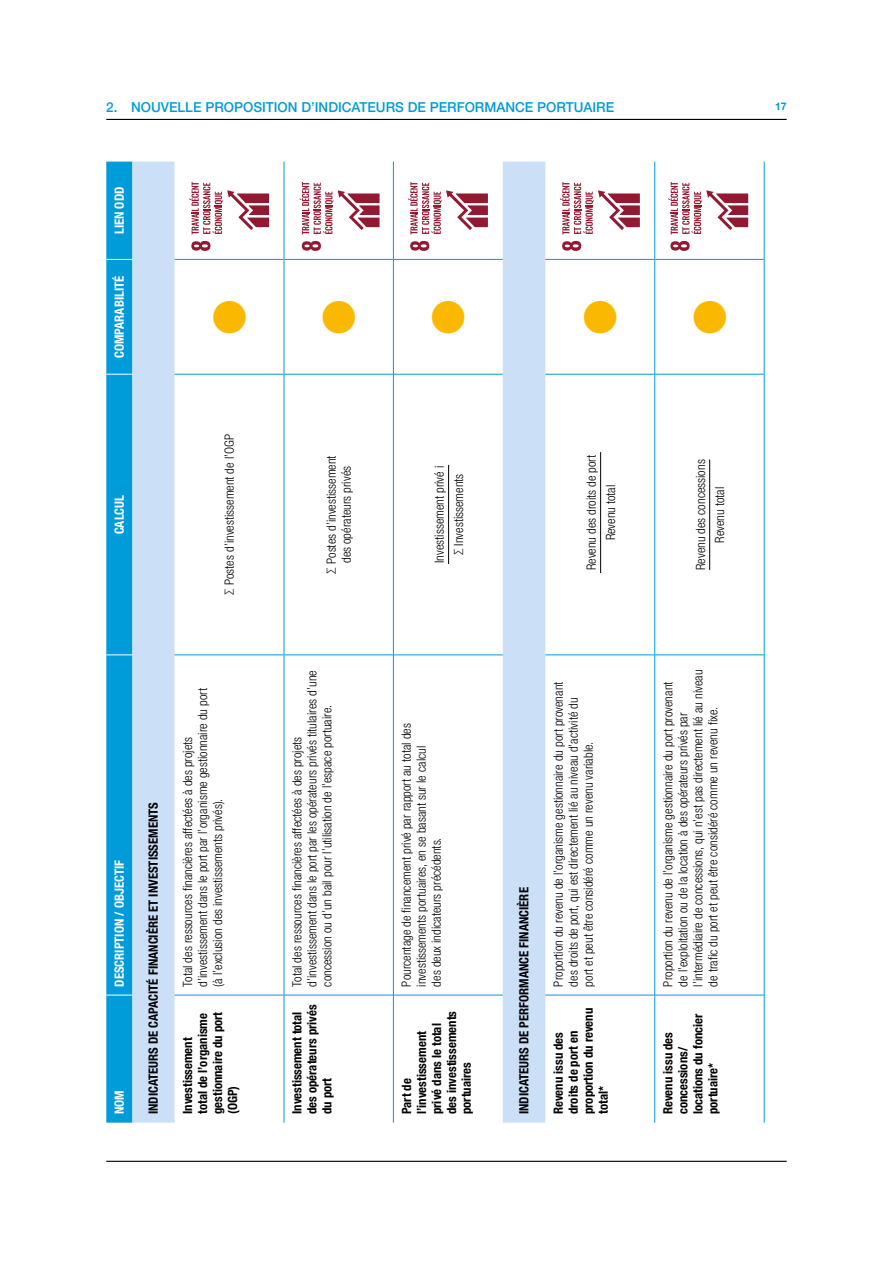
<style>
.page{position:relative;width:893px;height:1263px;background:#fff}
.page>*{position:absolute;margin:0;border:0;box-sizing:border-box;transform-origin:0 0}
.t1{font:45px "Zapf Dingbats Std";color:#fbb800}
.t2{font:500 13.8px "Helvetica Neue LT Std";color:#009bd9}
.t3{font:300 condensed 12.75px/15px "Helvetica Neue LT Std";color:#000}
.t4{font:700 condensed 12.75px/15px "Helvetica Neue LT Std";color:#000}
.t5{font:700 condensed 12.75px "Helvetica Neue LT Std";color:#fff}
.t6{font:700 10.5px "Helvetica Neue LT Std";color:#009bd9}
.s1{font-family:"Segoe UI";font-stretch:normal}
</style>
<div class="page">
<hr style="left:106px;top:119px;width:681px;height:1px;background:#000">
<hr style="left:106px;top:1161px;width:681px;height:1px;background:#000">
<svg style="left:132px;top:162px;width:413px;height:961px"></svg>
<svg style="left:106px;top:162px;width:26px;height:961px;background:#079dda"></svg>
<hr style="left:175px;top:995px;width:109px;height:1px;background:#009bd9">
<hr style="left:175px;top:654px;width:109px;height:1px;background:#009bd9">
<hr style="left:175px;top:374px;width:109px;height:1px;background:#009bd9">
<hr style="left:175px;top:259px;width:109px;height:1px;background:#009bd9">
<hr style="left:284px;top:995px;width:1px;height:128px;background:#009bd9">
<hr style="left:284px;top:655px;width:1px;height:340px;background:#009bd9">
<hr style="left:284px;top:995px;width:109px;height:1px;background:#009bd9">
<hr style="left:284px;top:374px;width:1px;height:281px;background:#009bd9">
<hr style="left:284px;top:654px;width:109px;height:1px;background:#009bd9">
<hr style="left:284px;top:259px;width:1px;height:115px;background:#009bd9">
<hr style="left:284px;top:374px;width:109px;height:1px;background:#009bd9">
<hr style="left:284px;top:259px;width:109px;height:1px;background:#009bd9">
<hr style="left:284px;top:162px;width:1px;height:93px;background:#009bd9">
<hr style="left:393px;top:995px;width:1px;height:128px;background:#009bd9">
<hr style="left:393px;top:655px;width:1px;height:340px;background:#009bd9">
<hr style="left:394px;top:995px;width:109px;height:1px;background:#009bd9">
<hr style="left:393px;top:374px;width:1px;height:281px;background:#009bd9">
<hr style="left:394px;top:654px;width:109px;height:1px;background:#009bd9">
<hr style="left:393px;top:259px;width:1px;height:115px;background:#009bd9">
<hr style="left:394px;top:374px;width:109px;height:1px;background:#009bd9">
<hr style="left:394px;top:259px;width:109px;height:1px;background:#009bd9">
<hr style="left:393px;top:162px;width:1px;height:93px;background:#009bd9">
<hr style="left:545px;top:995px;width:109px;height:1px;background:#009bd9">
<hr style="left:545px;top:654px;width:109px;height:1px;background:#009bd9">
<hr style="left:545px;top:374px;width:109px;height:1px;background:#009bd9">
<hr style="left:545px;top:259px;width:109px;height:1px;background:#009bd9">
<hr style="left:654px;top:995px;width:1px;height:128px;background:#009bd9">
<hr style="left:654px;top:655px;width:1px;height:340px;background:#009bd9">
<hr style="left:655px;top:995px;width:109px;height:1px;background:#009bd9">
<hr style="left:654px;top:374px;width:1px;height:281px;background:#009bd9">
<hr style="left:655px;top:654px;width:109px;height:1px;background:#009bd9">
<hr style="left:654px;top:259px;width:1px;height:115px;background:#009bd9">
<hr style="left:655px;top:374px;width:109px;height:1px;background:#009bd9">
<hr style="left:655px;top:259px;width:109px;height:1px;background:#009bd9">
<hr style="left:654px;top:162px;width:1px;height:93px;background:#009bd9">
<hr style="left:764px;top:995px;width:1px;height:128px;background:#009bd9">
<hr style="left:764px;top:655px;width:1px;height:340px;background:#009bd9">
<hr style="left:764px;top:374px;width:1px;height:281px;background:#009bd9">
<hr style="left:764px;top:259px;width:1px;height:115px;background:#009bd9">
<hr style="left:764px;top:162px;width:1px;height:93px;background:#009bd9">
<svg style="left:191px;top:241px;width:19px;height:10px"></svg>
<svg style="left:189px;top:182px;width:80px;height:52px"></svg>
<svg style="left:302px;top:241px;width:19px;height:10px"></svg>
<svg style="left:300px;top:182px;width:80px;height:52px"></svg>
<svg style="left:410px;top:241px;width:19px;height:10px"></svg>
<svg style="left:408px;top:182px;width:80px;height:52px"></svg>
<svg style="left:562px;top:241px;width:19px;height:10px"></svg>
<svg style="left:560px;top:182px;width:80px;height:52px"></svg>
<svg style="left:670px;top:241px;width:20px;height:10px"></svg>
<svg style="left:668px;top:182px;width:80px;height:52px"></svg>
<hr style="left:448px;top:465px;width:1px;height:99px;background:#000">
<hr style="left:600px;top:452px;width:1px;height:121px;background:#000">
<hr style="left:709px;top:459px;width:1px;height:111px;background:#000">
<p class="t2" style="left:106px;top:99px;width:509px">2. NOUVELLE PROPOSITION D’INDICATEURS DE PERFORMANCE PORTUAIRE</p>
<p class="t6" style="left:775px;top:99px;width:13px">17</p>
<p class="t5" style="left:112px;top:234px;width:49px;rotate:-90deg">LIEN ODD</p>
<p class="t5" style="left:112px;top:358px;width:84px;rotate:-90deg">COMPARABILITÉ</p>
<p class="t5" style="left:112px;top:534px;width:41px;rotate:-90deg">CALCUL</p>
<h1 class="t1" style="left:208px;top:335px;width:37px;rotate:-90deg">●</h1>
<p class="t3" style="left:222px;top:595px;width:163px;rotate:-90deg"><span class="s1">Σ</span> Postes d’investissement de l’OGP</p>
<p class="t5" style="left:112px;top:986px;width:128px;rotate:-90deg">DESCRIPTION / OBJECTIF</p>
<p class="t5" style="left:112px;top:1114px;width:25px;rotate:-90deg">NOM</p>
<p class="t4" style="left:146px;top:1114px;width:313px;rotate:-90deg">INDICATEURS DE CAPACITÉ FINANCIÈRE ET INVESTISSEMENTS</p>
<p class="t3" style="left:180px;top:986px;width:300px;rotate:-90deg">Total des ressources financières affectées à des projets d’investissement dans le port par l’organisme gestionnaire du port (à l’exclusion des investissements privés).</p>
<p class="t4" style="left:180px;top:1114px;width:104px;rotate:-90deg">Investissement total de l’organisme gestionnaire du port (OGP)</p>
<h1 class="t1" style="left:318px;top:335px;width:37px;rotate:-90deg">●</h1>
<h1 class="t1" style="left:427px;top:335px;width:37px;rotate:-90deg">●</h1>
<h1 class="t1" style="left:579px;top:335px;width:37px;rotate:-90deg">●</h1>
<h1 class="t1" style="left:688px;top:335px;width:37px;rotate:-90deg">●</h1>
<p class="t3" style="left:324px;top:574px;width:120px;text-align:center;rotate:-90deg"><span class="s1">Σ</span> Postes d’investissement des opérateurs privés</p>
<p class="t3" style="left:289px;top:986px;width:318px;rotate:-90deg">Total des ressources financières affectées à des projets d’investissement dans le port par les opérateurs privés titulaires d’une concession ou d’un bail pour l’utilisation de l’espace portuaire.</p>
<p class="t4" style="left:289px;top:1114px;width:111px;rotate:-90deg">Investissement total des opérateurs privés du port</p>
<p class="t3" style="left:430px;top:563px;width:98px;line-height:19.2px;text-align:center;rotate:-90deg">Investissement privé i<br><span class="s1">Σ</span> Investissements</p>
<p class="t3" style="left:582px;top:570px;width:117px;line-height:19.2px;text-align:center;rotate:-90deg">Revenu des droits de port<br>Revenu total</p>
<p class="t3" style="left:691px;top:570px;width:112px;line-height:19.2px;text-align:center;rotate:-90deg">Revenu des concessions<br>Revenu total</p>
<p class="t3" style="left:399px;top:986px;width:265px;rotate:-90deg">Pourcentage de financement privé par rapport au total des investissements portuaires, en se basant sur le calcul<br>des deux indicateurs précédents.</p>
<p class="t4" style="left:399px;top:1114px;width:105px;rotate:-90deg">Part de l’investissement privé dans le total des investissements portuaires</p>
<p class="t4" style="left:516px;top:1114px;width:228px;rotate:-90deg">INDICATEURS DE PERFORMANCE FINANCIÈRE</p>
<p class="t3" style="left:551px;top:986px;width:306px;rotate:-90deg">Proportion du revenu de l’organisme gestionnaire du port provenant des droits de port, qui est directement lié au niveau d’activité du port et peut être considéré comme un revenu variable.</p>
<p class="t4" style="left:551px;top:1114px;width:108px;rotate:-90deg">Revenu issu des droits de port en proportion du revenu total*</p>
<p class="t3" style="left:660px;top:986px;width:318px;rotate:-90deg">Proportion du revenu de l’organisme gestionnaire du port provenant de l’exploitation ou de la location à des opérateurs privés par l’intermédiaire de concessions, qui n’est pas directement lié au niveau de trafic du port et peut être considéré comme un revenu fixe.</p>
<p class="t4" style="left:660px;top:1114px;width:102px;rotate:-90deg">Revenu issu des concessions/ locations du foncier portuaire*</p>
</div>
